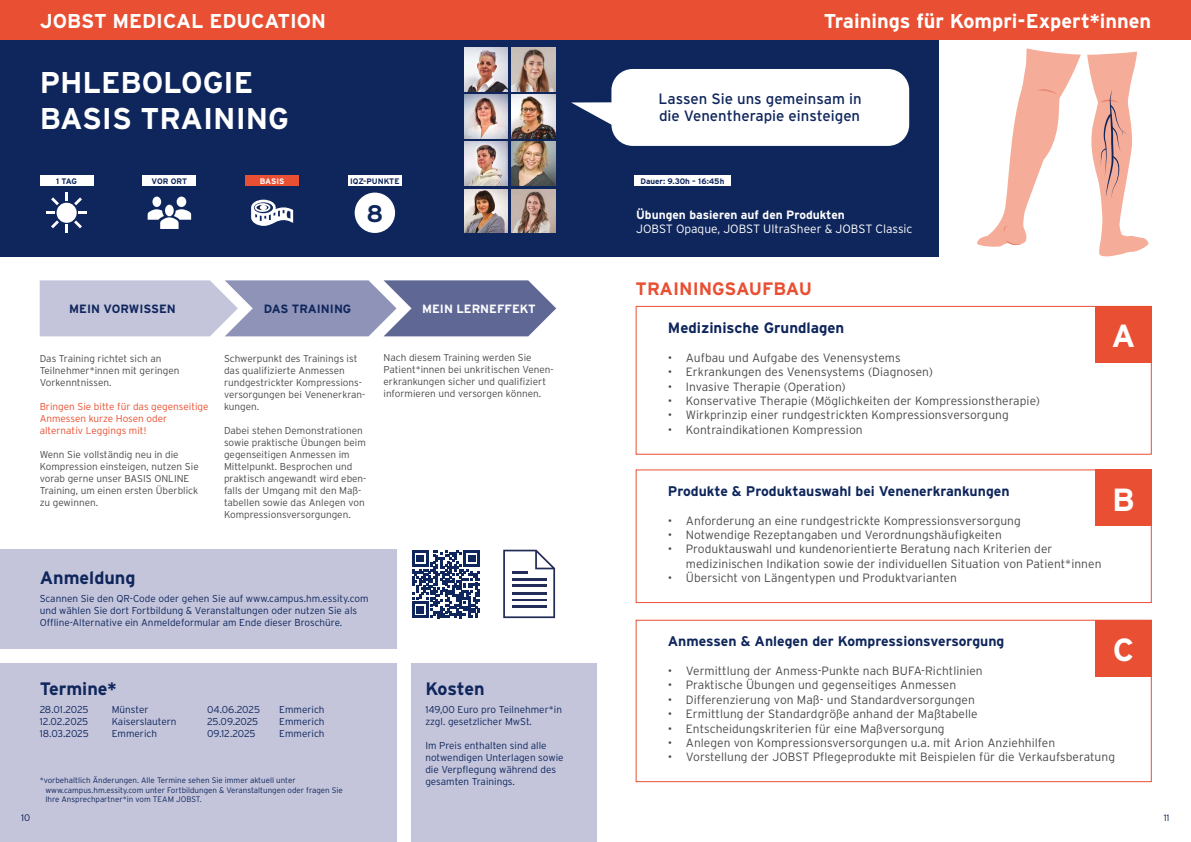
<style>
.page{position:relative;width:1191px;height:842px;background:#fff}
.page>*{position:absolute;margin:0;border:0;box-sizing:border-box;transform-origin:0 0}
.t1{font:700 32px "Interstate";color:#fff}
.t2{font:700 30px/36px "Interstate";color:#fff}
.t3{font:700 24px "Interstate";color:#0f265c}
.t4{font:700 20px "Interstate";color:#fff}
.t5{font:700 18px "Interstate";color:#0f265c}
.Bigblue{font:700 18px "Interstate";color:#e94f32}
.t6{font:15px/16.5px "Interstate";color:#0f265c}
.Bigblue-2{font:700 15px "Interstate";color:#0f265c}
.Bigblue-3{font:700 14px "Interstate";color:#0f265c}
.t7{font:300 12px/14.4px "Interstate";letter-spacing:.005em;color:#4a4a49}
.t8{font:700 12px "Interstate";color:#fff}
.t9{font:300 12px "Interstate";color:#fff}
.t10{font:700 12px "Interstate";color:#0f265c}
.t11{font:300 10px/12px "Interstate";color:#4a4a49}
.t12{font:300 10px/12px "Interstate";color:#0f265c}
.t13{font:300 10px/12px "Interstate";color:#e94f32}
.t14{font:300 9.5px "Interstate";color:#0f265c}
.t15{font:300 8px/9.6px "Interstate";color:#0f265c}
.t16{font:700 8px "Interstate";color:#0f265c}
.t17{font:700 8px "Interstate";letter-spacing:-.01em;color:#fff}
</style>
<div class="page">
<div style="left:0;top:0;width:938px;height:256px;background:#0f265c"></div>
<div style="left:0;top:0;width:1191px;height:40px;background:#e94f32"></div>
<div style="left:0;top:550px;width:397px;height:99px;background:#c4c5db"></div>
<div style="left:0;top:663px;width:397px;height:179px;background:#c4c5db"></div>
<div style="left:411px;top:663px;width:185px;height:179px;background:#c4c5db"></div>
<div style="left:611px;top:69px;width:298px;height:77px;background:#fff;border-radius:21px"></div>
<img style="left:464px;top:47px;width:44px;height:44px">
<img style="left:511px;top:47px;width:44px;height:44px">
<img style="left:464px;top:95px;width:44px;height:43px">
<img style="left:511px;top:95px;width:44px;height:43px">
<img style="left:464px;top:142px;width:44px;height:44px">
<img style="left:511px;top:142px;width:44px;height:44px">
<img style="left:464px;top:189px;width:44px;height:44px">
<img style="left:511px;top:189px;width:44px;height:44px">
<svg style="left:40px;top:280px;width:516px;height:56px;background:#9ea2c0"></svg>
<svg style="left:412px;top:550px;width:68px;height:68px"></svg>
<svg style="left:503px;top:550px;width:52px;height:68px"></svg>
<svg style="left:251px;top:200px;width:42px;height:26px"></svg>
<div style="left:245px;top:175px;width:54px;height:11px;background:#e94f32"></div>
<div style="left:634px;top:175px;width:96px;height:11px;background:#fff"></div>
<div style="left:152px;top:197px;width:9px;height:10px;background:#fff;border-radius:50%"></div>
<div style="left:177px;top:197px;width:9px;height:10px;background:#fff;border-radius:50%"></div>
<div style="left:165px;top:205px;width:9px;height:11px;background:#fff;border-radius:50%"></div>
<svg style="left:148px;top:209px;width:43px;height:20px"></svg>
<div style="left:142px;top:175px;width:54px;height:11px;background:#fff"></div>
<svg style="left:46px;top:211px;width:9px;height:3px"></svg>
<svg style="left:78px;top:211px;width:9px;height:3px"></svg>
<div style="left:57px;top:203px;width:20px;height:20px;background:#fff;border-radius:50%"></div>
<svg style="left:65px;top:225px;width:3px;height:8px"></svg>
<svg style="left:65px;top:192px;width:3px;height:9px"></svg>
<svg style="left:51px;top:220px;width:8px;height:8px"></svg>
<svg style="left:74px;top:197px;width:8px;height:8px"></svg>
<svg style="left:51px;top:197px;width:8px;height:8px"></svg>
<svg style="left:74px;top:220px;width:8px;height:8px"></svg>
<div style="left:40px;top:175px;width:54px;height:11px;background:#fff"></div>
<div style="left:355px;top:193px;width:40px;height:40px;background:#fff;border-radius:50%"></div>
<div style="left:348px;top:175px;width:54px;height:11px;background:#fff"></div>
<div style="left:635px;top:306px;width:516px;height:149px;border:1px solid #e94f32"></div>
<div style="left:1095px;top:306px;width:56px;height:57px;background:#e94f32"></div>
<div style="left:635px;top:469px;width:516px;height:134px;border:1px solid #e94f32"></div>
<div style="left:1095px;top:469px;width:56px;height:57px;background:#e94f32"></div>
<div style="left:635px;top:620px;width:516px;height:162px;border:1px solid #e94f32"></div>
<div style="left:1095px;top:620px;width:56px;height:56px;background:#e94f32"></div>
<svg style="left:977px;top:48px;width:103px;height:199px"></svg>
<svg style="left:1087px;top:52px;width:61px;height:204px"></svg>
<p class="t4" style="left:40px;top:10px;width:288px">JOBST MEDICAL EDUCATION</p>
<p class="t4" style="left:824px;top:10px;width:329px">Trainings für Kompri-Expert*innen</p>
<p class="t2" style="left:40px;top:64px;width:251px">PHLEBOLOGIE<br>BASIS TRAINING</p>
<p class="t6" style="left:658px;top:91px;width:204px">Lassen Sie uns gemeinsam in die Venentherapie einsteigen</p>
<p class="t16" style="left:56px;top:177px;width:23px">1 TAG</p>
<p class="t16" style="left:152px;top:177px;width:37px">VOR ORT</p>
<p class="t17" style="left:260px;top:177px;width:26px">BASIS</p>
<p class="t16" style="left:350px;top:177px;width:51px">IQZ-PUNKTE</p>
<p class="t16" style="left:640px;top:177px;width:85px">Dauer: 9.30h – 16:45h</p>
<p class="t3" style="left:366px;top:201px;width:18px">8</p>
<p class="t8" style="left:636px;top:208px;width:210px">Übungen basieren auf den Produkten</p>
<p class="t9" style="left:636px;top:222px;width:278px">JOBST Opaque, JOBST UltraSheer &amp; JOBST Classic</p>
<p class="t10" style="left:69px;top:302px;width:108px">MEIN VORWISSEN</p>
<p class="t10" style="left:264px;top:302px;width:89px">DAS TRAINING</p>
<p class="t8" style="left:422px;top:302px;width:115px">MEIN LERNEFFEKT</p>
<p class="t11" style="left:40px;top:353px;width:141px">Das Training richtet sich an<br>Teilnehmer*innen mit geringen<br>Vorkenntnissen.</p>
<p class="t13" style="left:40px;top:401px;width:170px">Bringen Sie bitte für das gegenseitige<br>Anmessen kurze Hosen oder alternativ Leggings mit!</p>
<p class="t11" style="left:40px;top:449px;width:160px">Wenn Sie vollständig neu in die<br>Kompression einsteigen, nutzen Sie vorab gerne unser BASIS ONLINE<br>Training, um einen ersten Überblick zu gewinnen.</p>
<p class="t11" style="left:224px;top:353px;width:143px">Schwerpunkt des Trainings ist das qualifizierte Anmessen rundgestrickter Kompressions&shy;versorgungen bei Venenerkran&shy;kungen.</p>
<p class="t11" style="left:224px;top:425px;width:144px">Dabei stehen Demonstrationen sowie praktische Übungen beim gegenseitigen Anmessen im<br>Mittelpunkt. Besprochen und praktisch angewandt wird eben&shy;falls der Umgang mit den Maß&shy;tabellen sowie das Anlegen von<br>Kompressionsversorgungen.</p>
<p class="t11" style="left:383px;top:352px;width:172px">Nach diesem Training werden Sie Patient*innen bei unkritischen Venen&shy;erkrankungen sicher und qualifiziert informieren und versorgen können.</p>
<p class="t5" style="left:40px;top:568px;width:97px">Anmeldung</p>
<p class="t12" style="left:40px;top:592px;width:330px">Scannen Sie den QR-Code oder gehen Sie auf www.campus.hm.essity.com und wählen Sie dort Fortbildung &amp; Veranstaltungen oder nutzen Sie als<br>Offline-Alternative ein Anmeldeformular am Ende dieser Broschüre.</p>
<p class="t5" style="left:40px;top:679px;width:78px">Termine*</p>
<p class="t12" style="left:40px;top:703px;width:50px">28.01.2025</p>
<p class="t12" style="left:112px;top:703px;width:38px">Münster</p>
<p class="t12" style="left:40px;top:715px;width:50px">12.02.2025</p>
<p class="t12" style="left:112px;top:715px;width:66px">Kaiserslautern</p>
<p class="t12" style="left:40px;top:727px;width:51px">18.03.2025</p>
<p class="t12" style="left:112px;top:727px;width:47px">Emmerich</p>
<p class="t12" style="left:207px;top:703px;width:54px">04.06.2025</p>
<p class="t12" style="left:279px;top:703px;width:47px">Emmerich</p>
<p class="t12" style="left:207px;top:715px;width:53px">25.09.2025</p>
<p class="t12" style="left:279px;top:715px;width:47px">Emmerich</p>
<p class="t12" style="left:207px;top:727px;width:50px">09.12.2025</p>
<p class="t12" style="left:279px;top:727px;width:47px">Emmerich</p>
<p class="t15" style="left:45px;top:775px;width:299px;text-indent:-6px">*vorbehaltlich Änderungen. Alle Termine sehen Sie immer aktuell unter www.campus.hm.essity.com unter Fortbildungen &amp; Veranstaltungen oder fragen Sie<br>Ihre Ansprechpartner*in vom TEAM JOBST.</p>
<p class="t5" style="left:425px;top:679px;width:61px">Kosten</p>
<p class="t12" style="left:425px;top:703px;width:138px">149,00 Euro pro Teilnehmer*in zzgl. gesetzlicher MwSt.</p>
<p class="t12" style="left:425px;top:739px;width:140px">Im Preis enthalten sind alle notwendigen Unterlagen sowie die Verpflegung während des gesamten Trainings.</p>
<p class="Bigblue" style="left:635px;top:278px;width:178px">TRAININGSAUFBAU</p>
<p class="Bigblue-2" style="left:668px;top:319px;width:178px">Medizinische Grundlagen</p>
<p class="t7" style="left:668px;top:350px;width:234px">• Aufbau und Aufgabe des Venensystems</p>
<p class="t7" style="left:668px;top:365px;width:267px">• Erkrankungen des Venensystems (Diagnosen)</p>
<p class="t7" style="left:668px;top:379px;width:179px">• Invasive Therapie (Operation)</p>
<p class="t7" style="left:668px;top:394px;width:373px">• Konservative Therapie (Möglichkeiten der Kompressionstherapie)</p>
<p class="t7" style="left:668px;top:408px;width:342px">• Wirkprinzip einer rundgestrickten Kompressionsversorgung</p>
<p class="t7" style="left:668px;top:422px;width:196px">• Kontraindikationen Kompression</p>
<p class="t1" style="left:1111px;top:318px;width:25px">A</p>
<p class="Bigblue-3" style="left:668px;top:483px;width:343px">Produkte &amp; Produktauswahl bei Venenerkrankungen</p>
<p class="t7" style="left:668px;top:513px;width:354px">• Anforderung an eine rundgestrickte Kompressionsversorgung</p>
<p class="t7" style="left:668px;top:527px;width:335px">• Notwendige Rezeptangaben und Verordnungshäufigkeiten</p>
<p class="t7" style="left:686px;top:542px;width:417px;text-indent:-18px">• Produktauswahl und kundenorientierte Beratung nach Kriterien der medizinischen Indikation sowie der individuellen Situation von Patient*innen</p>
<p class="t7" style="left:668px;top:571px;width:291px">• Übersicht von Längentypen und Produktvarianten</p>
<p class="t1" style="left:1112px;top:481px;width:24px">B</p>
<p class="Bigblue-3" style="left:668px;top:633px;width:338px">Anmessen &amp; Anlegen der Kompressionsversorgung</p>
<p class="t7" style="left:668px;top:663px;width:316px">• Vermittlung der Anmess-Punkte nach BUFA-Richtlinien</p>
<p class="t7" style="left:668px;top:678px;width:290px">• Praktische Übungen und gegenseitiges Anmessen</p>
<p class="t7" style="left:668px;top:692px;width:309px">• Differenzierung von Maß- und Standardversorgungen</p>
<p class="t7" style="left:668px;top:707px;width:311px">• Ermittlung der Standardgröße anhand der Maßtabelle</p>
<p class="t7" style="left:668px;top:721px;width:278px">• Entscheidungskriterien für eine Maßversorgung</p>
<p class="t7" style="left:668px;top:735px;width:389px">• Anlegen von Kompressionsversorgungen u.a. mit Arion Anziehhilfen</p>
<p class="t7" style="left:668px;top:750px;width:449px">• Vorstellung der JOBST Pflegeprodukte mit Beispielen für die Verkaufsberatung</p>
<p class="t1" style="left:1112px;top:632px;width:23px">C</p>
<p class="t14" style="left:21px;top:812px;width:11px">10</p>
<p class="t14" style="left:1163px;top:812px;width:7px">11</p>
</div>
